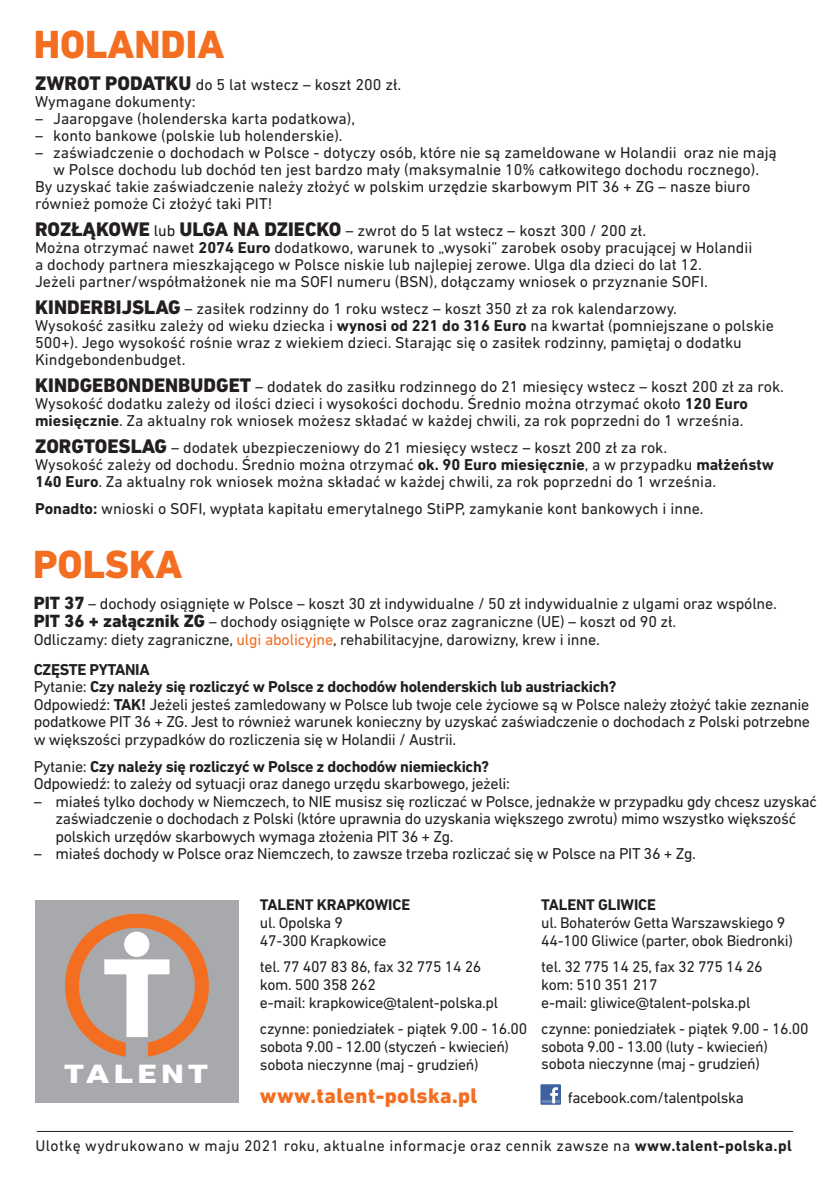
<style>
.page{position:relative;width:840px;height:1191px;background:#fff}
.page>*{position:absolute;margin:0;border:0;box-sizing:border-box;transform-origin:0 0}
.t1{font:800 40px "DIN Next LT Pro";color:#f36e21}
.t2{font:800 27px "DIN Next LT Pro";letter-spacing:.12em;color:#fff;scale:1.3 1}
.t3{font:800 21.6px "DIN Next LT Pro";letter-spacing:.02em;color:#f36e21}
.t4{font:16px/17px "DIN Next LT Pro";color:#231f20}
.t5{font:16px "DIN Next LT Pro";letter-spacing:-.02em;color:#231f20}
.t6{font:700 16px "DIN Next LT Pro";letter-spacing:-.02em;color:#231f20}
.t7{font:15.8px "DIN Next LT Pro";letter-spacing:-.02em;color:#231f20}
.t8{font:700 15.8px "DIN Next LT Pro";letter-spacing:-.01em;color:#231f20}
.t9{font:15.6px "DIN Next LT Pro";letter-spacing:.025em;color:#231f20}
.s1{font-weight:800;font-size:20px}
.s2{font-weight:700}
.s3{font-weight:800;font-size:18px}
.s4{color:#f36e21}
.s5{font-weight:400}
</style>
<div class="page">
<hr style="left:37px;top:1131px;width:755px;height:1px;background:#231f20">
<div style="left:35px;top:900px;width:203px;height:202px;background:#a8a9ad"></div>
<svg style="left:65px;top:913px;width:144px;height:143px"></svg>
<div style="left:124px;top:931px;width:25px;height:26px;background:#fff;border-radius:50%"></div>
<div style="left:540px;top:1084px;width:20px;height:20px;background:#3d61a2"></div>
<hr style="left:541px;top:1100px;width:18px;height:3px;background:#6a82b6">
<svg style="left:550px;top:1087px;width:7px;height:16px"></svg>
<p class="t1" style="left:34px;top:21px;width:192px">HOLANDIA</p>
<p class="t4" style="left:35px;top:76px;width:367px"><span class="s1">ZWROT PODATKU</span> do 5 lat wstecz – koszt 200 zł.</p>
<p class="t4" style="left:35px;top:93px;width:162px">Wymagane dokumenty:</p>
<p class="t4" style="left:35px;top:110px;width:321px">– Jaaropgave (holenderska karta podatkowa),</p>
<p class="t4" style="left:35px;top:127px;width:309px">– konto bankowe (polskie lub holenderskie).</p>
<p class="t4" style="left:35px;top:144px;width:743px">– zaświadczenie o dochodach w Polsce - dotyczy osób, które nie są zameldowane w Holandii oraz nie mają</p>
<p class="t4" style="left:53px;top:161px;width:707px">w Polsce dochodu lub dochód ten jest bardzo mały (maksymalnie 10% całkowitego dochodu rocznego).</p>
<p class="t4" style="left:35px;top:178px;width:716px">By uzyskać takie zaświadczenie należy złożyć w polskim urzędzie skarbowym PIT 36 + ZG – nasze biuro</p>
<p class="t4" style="left:35px;top:195px;width:238px">również pomoże Ci złożyć taki PIT!</p>
<p class="t4" style="left:35px;top:222px;width:612px"><span class="s1">ROZŁĄKOWE</span> lub <span class="s1">ULGA NA DZIECKO</span> – zwrot do 5 lat wstecz – koszt 300 / 200 zł.</p>
<p class="t4" style="left:35px;top:239px;width:718px">Można otrzymać nawet <span class="s2">2074 Euro</span> dodatkowo, warunek to „wysoki” zarobek osoby pracującej w Holandii</p>
<p class="t4" style="left:35px;top:256px;width:668px">a dochody partnera mieszkającego w Polsce niskie lub najlepiej zerowe. Ulga dla dzieci do lat 12.</p>
<p class="t4" style="left:35px;top:273px;width:674px">Jeżeli partner/współmałżonek nie ma SOFI numeru (BSN), dołączamy wniosek o przyznanie SOFI.</p>
<p class="t4" style="left:35px;top:300px;width:643px"><span class="s1">KINDERBIJSLAG</span> – zasiłek rodzinny do 1 roku wstecz – koszt 350 zł za rok kalendarzowy.</p>
<p class="t4" style="left:35px;top:317px;width:740px">Wysokość zasiłku zależy od wieku dziecka i <span class="s2">wynosi od 221 do 316 Euro</span> na kwartał (pomniejszane o polskie<br>500+). Jego wysokość rośnie wraz z wiekiem dzieci. Starając się o zasiłek rodzinny, pamiętaj o dodatku<br>Kindgebondenbudget.</p>
<p class="t4" style="left:35px;top:378px;width:750px"><span class="s1">KINDGEBONDENBUDGET</span> – dodatek do zasiłku rodzinnego do 21 miesięcy wstecz – koszt 200 zł za rok.</p>
<p class="t4" style="left:35px;top:395px;width:714px">Wysokość dodatku zależy od ilości dzieci i wysokości dochodu. Średnio można otrzymać około <span class="s2">120 Euro miesięcznie</span>. Za aktualny rok wniosek możesz składać w każdej chwili, za rok poprzedni do 1 września.</p>
<p class="t4" style="left:35px;top:439px;width:633px"><span class="s1">ZORGTOESLAG</span> – dodatek ubezpieczeniowy do 21 miesięcy wstecz – koszt 200 zł za rok.</p>
<p class="t4" style="left:35px;top:456px;width:740px">Wysokość zależy od dochodu. Średnio można otrzymać <span class="s2">ok. 90 Euro miesięcznie</span>, a w przypadku <span class="s2">małżeństw</span></p>
<p class="t4" style="left:35px;top:473px;width:682px"><span class="s2">140 Euro</span>. Za aktualny rok wniosek można składać w każdej chwili, za rok poprzedni do 1 września.</p>
<p class="t4" style="left:35px;top:500px;width:669px"><span class="s2">Ponadto:</span> wnioski o SOFI, wypłata kapitału emerytalnego StiPP, zamykanie kont bankowych i inne.</p>
<p class="t1" style="left:33px;top:540px;width:151px">POLSKA</p>
<p class="t4" style="left:34px;top:595px;width:744px"><span class="s3">PIT 37</span> – dochody osiągnięte w Polsce – koszt 30 zł indywidualne / 50 zł indywidualnie z ulgami oraz wspólne.</p>
<p class="t4" style="left:34px;top:613px;width:643px"><span class="s3">PIT 36 + załącznik ZG</span> – dochody osiągnięte w Polsce oraz zagraniczne (UE) – koszt od 90 zł.</p>
<p class="t4" style="left:34px;top:631px;width:567px">Odliczamy: diety zagraniczne, <span class="s4">ulgi abolicyjne</span>, rehabilitacyjne, darowizny, krew i inne.</p>
<p class="t6" style="left:34px;top:660px;width:117px">CZĘSTE PYTANIA</p>
<p class="t6" style="left:34px;top:677px;width:583px"><span class="s5">Pytanie:</span> Czy należy się rozliczyć w Polsce z dochodów holenderskich lub austriackich?</p>
<p class="t4" style="left:34px;top:695px;width:777px;text-align:justify">Odpowiedź: <span class="s2">TAK!</span> Jeżeli jesteś zamledowany w Polsce lub twoje cele życiowe są w Polsce należy złożyć takie zeznanie podatkowe PIT 36 + ZG. Jest to również warunek konieczny by uzyskać zaświadczenie o dochodach z Polski potrzebne w większości przypadków do rozliczenia się w Holandii / Austrii.</p>
<p class="t6" style="left:34px;top:757px;width:456px"><span class="s5">Pytanie:</span> Czy należy się rozliczyć w Polsce z dochodów niemieckich?</p>
<p class="t5" style="left:34px;top:774px;width:477px">Odpowiedź: to zależy od sytuacji oraz danego urzędu skarbowego, jeżeli:</p>
<p class="t5" style="left:34px;top:792px;width:784px">– miałeś tylko dochody w Niemczech, to NIE musisz się rozliczać w Polsce, jednakże w przypadku gdy chcesz uzyskać</p>
<p class="t5" style="left:55px;top:809px;width:741px">zaświadczenie o dochodach z Polski (które uprawnia do uzyskania większego zwrotu) mimo wszystko większość</p>
<p class="t5" style="left:55px;top:827px;width:399px">polskich urzędów skarbowych wymaga złożenia PIT 36 + Zg.</p>
<p class="t5" style="left:34px;top:844px;width:663px">– miałeś dochody w Polsce oraz Niemczech, to zawsze trzeba rozliczać się w Polsce na PIT 36 + Zg.</p>
<p class="t2" style="left:64px;top:1058px;width:112px">TALENT</p>
<p class="t8" style="left:260px;top:896px;width:152px">TALENT KRAPKOWICE</p>
<p class="t7" style="left:260px;top:913px;width:84px">ul. Opolska 9</p>
<p class="t7" style="left:260px;top:931px;width:128px">47-300 Krapkowice</p>
<p class="t7" style="left:260px;top:958px;width:223px">tel. 77 407 83 86, fax 32 775 14 26</p>
<p class="t7" style="left:260px;top:975px;width:117px">kom. 500 358 262</p>
<p class="t7" style="left:260px;top:993px;width:239px">e-mail: krapkowice@talent-polska.pl</p>
<p class="t7" style="left:260px;top:1020px;width:268px">czynne: poniedziałek - piątek 9.00 - 16.00</p>
<p class="t7" style="left:260px;top:1037px;width:250px">sobota 9.00 - 12.00 (styczeń - kwiecień)</p>
<p class="t7" style="left:260px;top:1055px;width:220px">sobota nieczynne (maj - grudzień)</p>
<p class="t8" style="left:541px;top:895px;width:116px">TALENT GLIWICE</p>
<p class="t7" style="left:541px;top:913px;width:245px">ul. Bohaterów Getta Warszawskiego 9</p>
<p class="t7" style="left:541px;top:931px;width:253px">44-100 Gliwice (parter, obok Biedronki)</p>
<p class="t7" style="left:541px;top:958px;width:223px">tel. 32 775 14 25, fax 32 775 14 26</p>
<p class="t7" style="left:541px;top:975px;width:118px">kom: 510 351 217</p>
<p class="t7" style="left:541px;top:993px;width:210px">e-mail: gliwice@talent-polska.pl</p>
<p class="t7" style="left:541px;top:1019px;width:268px">czynne: poniedziałek - piątek 9.00 - 16.00</p>
<p class="t7" style="left:541px;top:1037px;width:228px">sobota 9.00 - 13.00 (luty - kwiecień)</p>
<p class="t7" style="left:541px;top:1055px;width:220px">sobota nieczynne (maj - grudzień)</p>
<p class="t3" style="left:260px;top:1082px;width:219px">www.talent-polska.pl</p>
<p class="t7" style="left:567px;top:1089px;width:178px">facebook.com/talentpolska</p>
<p class="t9" style="left:35px;top:1136px;width:757px">Ulotkę wydrukowano w maju 2021 roku, aktualne informacje oraz cennik zawsze na <span class="s2">www.talent-polska.pl</span></p>
</div>
